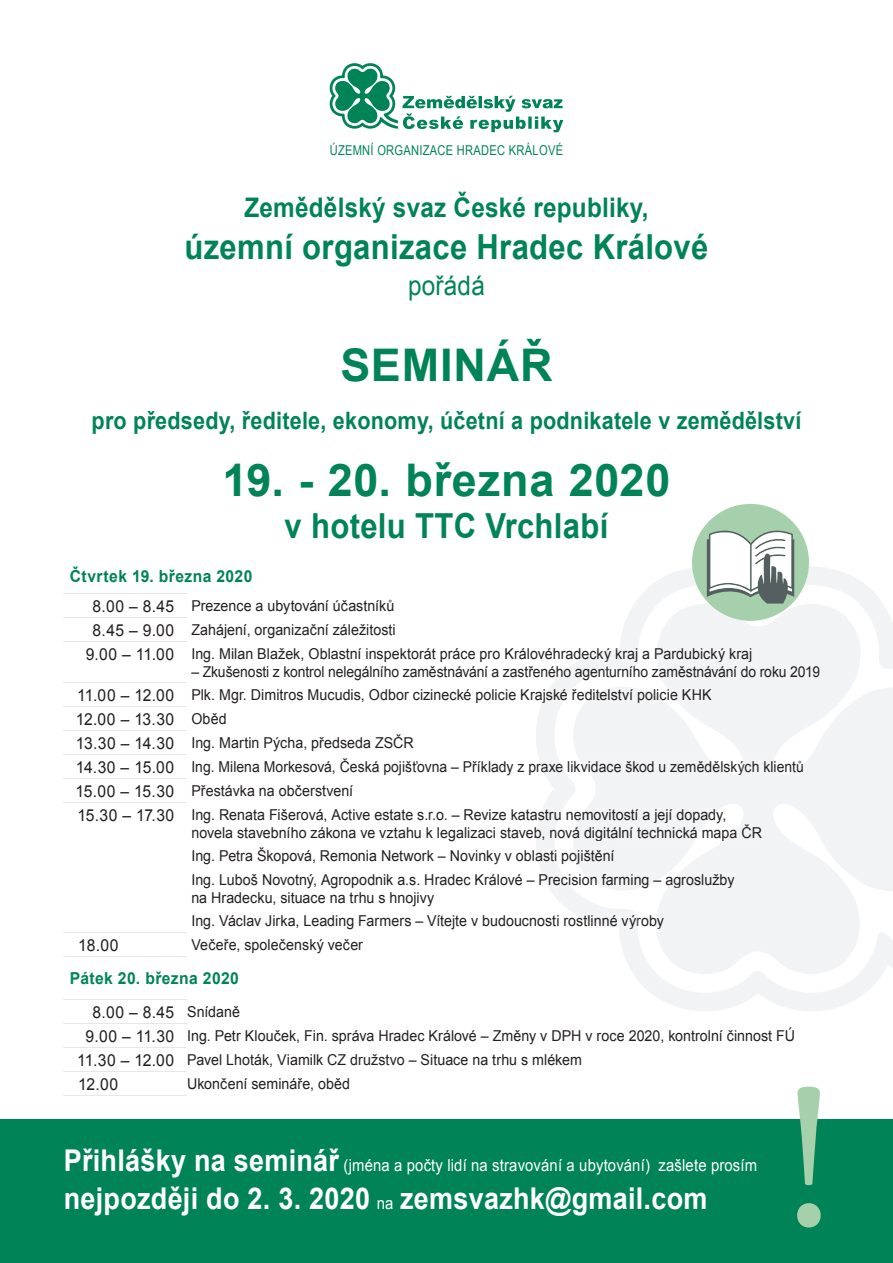
<style>
.page{position:relative;width:893px;height:1263px;background:#fff}
.page>*{position:absolute;margin:0;border:0;box-sizing:border-box;transform-origin:0 0}
.t1{font:208.05px "Minion Pro";color:#a6d0ab}
.t2{font:700 45px "Arial";letter-spacing:.015em;color:#008457}
.t3{font:700 34.5px "Arial";letter-spacing:.01em;color:#008457;scale:.9 1}
.t4{font:700 30px "Arial";letter-spacing:.01em;color:#fff;scale:.9 1}
.t5{font:700 27px "Arial";letter-spacing:.01em;color:#008457;scale:.9 1}
.t6{font:27px "Arial";letter-spacing:.01em;color:#008457;scale:.9 1}
.t7{font:700 24px "Arial";letter-spacing:.01em;color:#008457;scale:.9 1}
.t8{font:16.5px "Arial";letter-spacing:.01em;color:#fff;scale:.9 1}
.t9{font:700 16.5px/33.6px "Arial";letter-spacing:.025em;color:#008457;text-align:right;scale:.95 1}
.t10{font:16.5px "Arial";letter-spacing:.035em;color:#231f20;scale:.95 1}
.t11{font:16.5px/24px "Arial";color:#231f20;scale:.95 1}
.t12{font:15px/24px "Arial";color:#231f20;scale:.95 1}
.t13{font:15px/23px "Arial";color:#231f20;scale:.93 1}
.t14{font:13.5px "Arial Narrow";letter-spacing:.02em;color:#008457}
.s1{font-size:16.5px}
.s2{font-size:15px}
.s3{font-weight:400;color:#231f20}
.s4{font-weight:400;font-size:15px;color:#231f20}
.s5{font-weight:700;font-size:30px}
.s6{font-weight:400;font-size:16.5px}
</style>
<div class="page">
<div style="left:0;top:1119px;width:893px;height:144px;background:#008457"></div>
<svg style="left:330px;top:63px;width:233px;height:69px"></svg>
<hr style="left:64px;top:593px;width:123px;height:1px;background:#e6e7e9">
<hr style="left:64px;top:617px;width:123px;height:1px;background:#e6e7e9">
<hr style="left:64px;top:641px;width:123px;height:1px;background:#e6e7e9">
<hr style="left:64px;top:682px;width:123px;height:1px;background:#e6e7e9">
<hr style="left:64px;top:706px;width:123px;height:1px;background:#e6e7e9">
<hr style="left:64px;top:730px;width:123px;height:1px;background:#e6e7e9">
<hr style="left:64px;top:754px;width:123px;height:1px;background:#e6e7e9">
<hr style="left:64px;top:778px;width:123px;height:1px;background:#e6e7e9">
<hr style="left:64px;top:802px;width:123px;height:1px;background:#e6e7e9">
<hr style="left:64px;top:932px;width:123px;height:1px;background:#e6e7e9">
<hr style="left:64px;top:956px;width:123px;height:1px;background:#e6e7e9">
<hr style="left:64px;top:999px;width:123px;height:1px;background:#e6e7e9">
<hr style="left:64px;top:1023px;width:123px;height:1px;background:#e6e7e9">
<hr style="left:64px;top:1047px;width:123px;height:1px;background:#e6e7e9">
<hr style="left:64px;top:1071px;width:123px;height:1px;background:#e6e7e9">
<hr style="left:64px;top:1095px;width:123px;height:1px;background:#e6e7e9">
<svg style="left:536px;top:567px;width:347px;height:307px"></svg>
<svg style="left:555px;top:648px;width:18px;height:32px"></svg>
<svg style="left:542px;top:689px;width:30px;height:14px"></svg>
<svg style="left:539px;top:758px;width:28px;height:17px"></svg>
<svg style="left:536px;top:809px;width:27px;height:32px"></svg>
<svg style="left:536px;top:847px;width:22px;height:17px"></svg>
<svg style="left:573px;top:604px;width:320px;height:270px;fill:#f2f3f4"></svg>
<div style="left:657px;top:648px;width:162px;height:32px;background:#f2f3f4"></div>
<svg style="left:585px;top:689px;width:127px;height:14px"></svg>
<svg style="left:578px;top:758px;width:225px;height:17px"></svg>
<svg style="left:573px;top:809px;width:189px;height:32px"></svg>
<svg style="left:573px;top:847px;width:41px;height:17px"></svg>
<svg style="left:542px;top:874px;width:351px;height:137px"></svg>
<div style="left:692px;top:504px;width:117px;height:117px;background:#a6d0ab;border-radius:50%"></div>
<svg style="left:707px;top:531px;width:87px;height:72px;background:#c0cac5"></svg>
<p class="t14" style="left:330px;top:140px;width:235px">ÚZEMNÍ ORGANIZACE HRADEC KRÁLOVÉ</p>
<h3 class="t5" style="left:244px;top:190px;width:451px">Zemědělský svaz České republiky,</h3>
<h3 class="t3" style="left:185px;top:224px;width:584px">územní organizace Hradec Králové</h3>
<h3 class="t6" style="left:408px;top:268px;width:87px">pořádá</h3>
<h2 class="t2" style="left:340px;top:336px;width:214px">SEMINÁŘ</h2>
<h3 class="t7" style="left:92px;top:405px;width:790px">pro předsedy, ředitele, ekonomy, účetní a podnikatele v zemědělství</h3>
<h2 class="t2" style="left:223px;top:451px;width:449px">19. - 20. března 2020</h2>
<h3 class="t3" style="left:285px;top:503px;width:361px">v hotelu TTC Vrchlabí</h3>
<p class="t9" style="left:70px;top:560px;width:194px">Čtvrtek 19. března 2020</p>
<p class="t12" style="left:92px;top:593px;width:321px"><span class="s1">8.00 – 8.45</span> Prezence a ubytování účastníků<br><span class="s1">8.45 – 9.00</span> Zahájení, organizační záležitosti</p>
<p class="t10" style="left:86px;top:643px;width:95px">9.00 – 11.00</p>
<p class="t11" style="left:76px;top:683px;width:160px">11.00 – 12.00<br>12.00 – 13.30 <span class="s2">Oběd</span></p>
<p class="t12" style="left:76px;top:730px;width:357px"><span class="s1">13.30 – 14.30</span> Ing. Martin Pýcha, předseda ZSČR</p>
<p class="t10" style="left:76px;top:756px;width:105px">14.30 – 15.00</p>
<p class="t12" style="left:76px;top:778px;width:294px"><span class="s1">15.00 – 15.30</span> Přestávka na občerstvení</p>
<p class="t10" style="left:78px;top:804px;width:103px">15.30 – 17.30</p>
<p class="t12" style="left:191px;top:642px;width:592px">Ing. Milan Blažek, Oblastní inspektorát práce pro Královéhradecký kraj a Pardubický kraj</p>
<p class="t13" style="left:191px;top:660px;width:677px">– Zkušenosti z kontrol nelegálního zaměstnávání a zastřeného agenturního zaměstnávání do roku 2019<br>Plk. Mgr. Dimitros Mucudis, Odbor cizinecké policie Krajské ředitelství policie KHK</p>
<p class="t13" style="left:191px;top:755px;width:660px">Ing. Milena Morkesová, Česká pojišťovna – Příklady z praxe likvidace škod u zemědělských klientů</p>
<p class="t12" style="left:191px;top:805px;width:602px;line-height:18px">Ing. Renata Fišerová, Active estate s.r.o. – Revize katastru nemovitostí a její dopady, novela stavebního zákona ve vztahu k legalizaci staveb, nová digitální technická mapa ČR</p>
<p class="t12" style="left:191px;top:843px;width:573px">Ing. Petra Škopová, Remonia Network – Novinky v oblasti pojištění<br>Ing. Luboš Novotný, Agropodnik a.s. Hradec Králové – Precision farming – agroslužby</p>
<p class="t12" style="left:191px;top:908px;width:499px">Ing. Václav Jirka, Leading Farmers – Vítejte v budoucnosti rostlinné výroby</p>
<p class="t12" style="left:191px;top:885px;width:257px">na Hradecku, situace na trhu s hnojivy</p>
<p class="t10" style="left:78px;top:934px;width:44px">18.00</p>
<p class="t12" style="left:191px;top:932px;width:182px">Večeře, společenský večer</p>
<p class="t9" style="left:70px;top:962px;width:181px">Pátek 20. března 2020<br><span class="s3">8.00 – 8.45</span> <span class="s4">Snídaně</span></p>
<p class="t12" style="left:77px;top:1023px;width:757px;text-indent:8px"><span class="s1">9.00 – 11.30</span> Ing. Petr Klouček, Fin. správa Hradec Králové – Změny v DPH v roce 2020, kontrolní činnost FÚ<br><span class="s1">11.30 – 12.00</span> Pavel Lhoták, Viamilk CZ družstvo – Situace na trhu s mlékem</p>
<p class="t10" style="left:78px;top:1073px;width:44px">12.00</p>
<p class="t12" style="left:187px;top:1071px;width:173px">Ukončení semináře, oběd</p>
<h1 class="t1" style="left:780px;top:1019px;width:59px">!</h1>
<p class="t8" style="left:64px;top:1154px;width:772px"><span class="s5">Přihlášky na seminář</span> (jména a počty lidí na stravování a ubytování) zašlete prosím</p>
<h3 class="t4" style="left:64px;top:1178px;width:717px">nejpozději do 2. 3. 2020 <span class="s6">na</span> zemsvazhk@gmail.com</h3>
</div>
